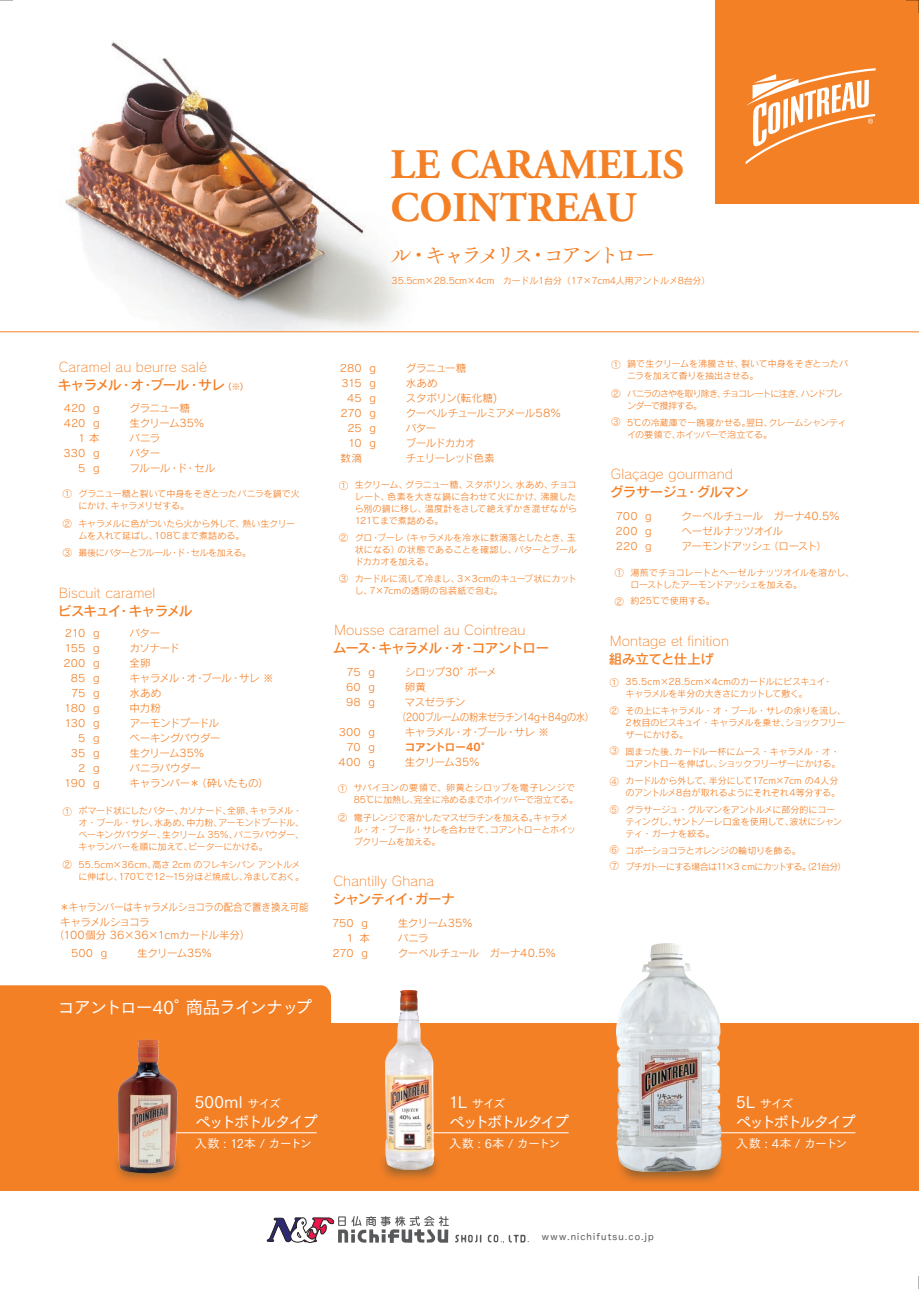
<style>
.page{position:relative;width:919px;height:1289px;background:#fff}
.page>*{position:absolute;margin:0;border:0;box-sizing:border-box;transform-origin:0 0}
.t1{font:700 42px/42.8px "Adobe Garamond Pro";color:#f48026}
.t2{font:21.9px "Tsuku Old Min Pro R";letter-spacing:-.22em;color:#f48026}
.t3{font:18px "Tsuku Go Pro M";letter-spacing:-.115em;color:#fff}
.t4{font:16.2px "Tsuku Go Pro M";letter-spacing:-.19em;color:#fff}
.t5{font:16.2px/20.2px "Tsuku Go Pro M";letter-spacing:-.165em;color:#fff}
.t6{font:13.5px "Rodin Pro DB";letter-spacing:-.05em;color:#f48026}
.t7{font:13.5px "Rodin Pro DB";letter-spacing:-.08em;color:#f48026}
.t8{font:13.5px "Rodin Pro DB";letter-spacing:-.015em;color:#f48026}
.t9{font:13.5px "Rodin Pro DB";letter-spacing:-.02em;color:#f48026}
.t10{font:13.05px "Rodin Pro L";letter-spacing:.01em;color:#f48026}
.t11{font:12.15px "Tsuku Go Pro M";letter-spacing:-.085em;color:#fff}
.t12{font:10.5px/15px "Rodin Pro M";letter-spacing:-.035em;color:#f48026}
.t13{font:10.5px "Rodin Pro M";letter-spacing:-.015em;color:#f48026;scale:.9 1}
.t14{font:10.5px "Rodin Pro M";letter-spacing:-.035em;color:#f48026;scale:.9 1}
.t15{font:10.5px "Rodin Pro B";letter-spacing:-.015em;color:#f48026}
.t16{font:10.2px/15px "Rodin Pro M";letter-spacing:.005em;color:#f48026;text-align:right}
.t17{font:9px/12px "Rodin Pro M";letter-spacing:-.02em;color:#f48026}
.t18{font:9px/16.4px "Rodin Pro M";letter-spacing:-.06em;color:#f48026}
.t19{font:9px/12px "Rodin Pro M";letter-spacing:.01em;color:#f48026}
.t20{font:9px/12px "Rodin Pro M";color:#f48026}
.t21{font:9px/12px "Rodin Pro M";letter-spacing:-.085em;color:#f48026}
.t22{font:9px "Rodin Pro M";letter-spacing:-.045em;color:#f48026}
.t23{font:9px "Hira Maru Pro W4";letter-spacing:.125em;color:#57585a}
.t24{font:9px "Rodin Pro M";letter-spacing:.005em;color:#f48026}
.s1{font-size:9px}
.s2{font-family:"Koz Go Pr 6 N";font-size:9px}
.s3{font-size:10.5px}
.s4{font-size:12.15px}
.s5{font-size:16.2px}
</style>
<div class="page">
<div style="left:0;top:1023px;width:918px;height:167px;background:#f48026"></div>
<div style="left:0;top:985px;width:331px;height:38px;background:#f48026"></div>
<hr style="left:151px;top:1132px;width:165px;height:1px;background:#fff">
<hr style="left:403px;top:1132px;width:165px;height:1px;background:#fff">
<hr style="left:689px;top:1132px;width:166px;height:1px;background:#fff">
<img style="left:65px;top:42px;width:337px;height:289px">
<hr style="left:0;top:331px;width:918px;height:1px;background:#f48026">
<svg style="left:455px;top:1234px;width:26px;height:8px"></svg>
<svg style="left:266px;top:1216px;width:183px;height:27px"></svg>
<svg style="left:487px;top:1234px;width:41px;height:9px"></svg>
<img style="left:115px;top:1158px;width:65px;height:23px">
<img style="left:118px;top:1039px;width:60px;height:134px">
<img style="left:621px;top:1141px;width:101px;height:41px">
<img style="left:616px;top:943px;width:105px;height:228px">
<img style="left:382px;top:1150px;width:56px;height:29px">
<img style="left:384px;top:990px;width:50px;height:180px">
<div style="left:715px;top:0;width:203px;height:204px;background:#f48026"></div>
<svg style="left:745px;top:68px;width:130px;height:96px"></svg>
<svg style="left:0;top:0;width:13px;height:1px"></svg>
<svg style="left:906px;top:0;width:13px;height:13px"></svg>
<svg style="left:918px;top:1276px;width:1px;height:12px"></svg>
<h1 class="t1" style="left:390px;top:144px;width:295px">LE CARAMELIS<br>COINTREAU</h1>
<h2 class="t2" style="left:389px;top:238px;width:268px">ル・キャラメリス・コアントロー</h2>
<p class="t17" style="left:391px;top:274px;width:320px">35.5cm×28.5cm×4cm　カードル1台分（17×7cm4人用アントルメ8台分）</p>
<h3 class="t10" style="left:59px;top:359px;width:150px">Caramel au beurre salé</h3>
<h3 class="t6" style="left:58px;top:376px;width:193px">キャラメル・オ・ブール・サレ<span class="s1">（</span><span class="s2">※</span><span class="s1">）</span></h3>
<p class="t12" style="left:129px;top:400px;width:87px">グラニュー糖<br>生クリーム35%バニラ<br>バター<br>フルール・ド・セル</p>
<p class="t16" style="left:64px;top:400px;width:23px">420</p>
<p class="t16" style="left:64px;top:415px;width:23px">420</p>
<p class="t16" style="left:78px;top:430px;width:23px">1 <span class="s3">本</span></p>
<p class="t16" style="left:64px;top:445px;width:23px">330</p>
<p class="t16" style="left:78px;top:460px;width:9px">5</p>
<p class="t12" style="left:93px;top:400px;width:8px">g g</p>
<p class="t12" style="left:93px;top:445px;width:8px">g g</p>
<p class="t17" style="left:78px;top:487px;width:223px;text-indent:-16px">① グラニュー糖と裂いて中身をそぎとったバニラを鍋で火にかけ、キャラメリゼする。</p>
<p class="t17" style="left:78px;top:517px;width:218px;text-indent:-16px">② キャラメルに色がついたら火から外して、熱い生クリームを入れて延ばし、108℃まで煮詰める。</p>
<p class="t22" style="left:63px;top:547px;width:190px">③ 最後にバターとフルール・ド・セルを加える。</p>
<h3 class="t10" style="left:59px;top:584px;width:98px">Biscuit caramel</h3>
<h3 class="t7" style="left:58px;top:601px;width:136px">ビスキュイ・キャラメル</h3>
<p class="t12" style="left:129px;top:625px;width:146px">バター<br>カソナード<br>全卵<br>キャラメル・オ・ブール・サレ ※水あめ<br>中力粉<br>アーモンドプードル<br>ベーキングパウダー<br>生クリーム35%<br>バニラパウダー<br>キャランバー＊（砕いたもの）</p>
<p class="t16" style="left:63px;top:625px;width:24px">210<br>155<br>200<br>85<br>75<br>180<br>130<br>5<br>35<br>2<br>190</p>
<p class="t12" style="left:93px;top:625px;width:8px;text-align:justify">g g g g g g g g g g g</p>
<p class="t17" style="left:78px;top:804px;width:227px;text-indent:-16px">① ポマード状にしたバター、カソナード、全卵、キャラメル・オ・ブール・サレ、水あめ、中力粉、アーモンドプードル、ベーキングパウダー、生クリーム 35%、バニラパウダー、キャランバーを順に加えて、ビーターにかける。</p>
<p class="t17" style="left:78px;top:858px;width:227px;text-indent:-16px">② 55.5cm×36cm、高さ 2cm のフレキシパン アントルメに伸ばし、170℃で12～15分ほど焼成し、冷ましておく。</p>
<p class="t13" style="left:60px;top:899px;width:278px">＊キャランバーはキャラメルショコラの配合で置き換え可能</p>
<p class="t12" style="left:54px;top:915px;width:198px;line-height:12.8px;text-indent:6px">キャラメルショコラ<br>（100個分 36×36×1cmカードル半分）</p>
<p class="t16" style="left:71px;top:945px;width:38px">500 <span class="s3">g</span></p>
<p class="t12" style="left:137px;top:945px;width:76px">生クリーム35%</p>
<h3 class="t3" style="left:58px;top:992px;width:256px">コアントロー40°商品ラインナップ</h3>
<p class="t12" style="left:406px;top:360px;width:156px">グラニュー糖<br>水あめ<br>スタボリン(転化糖)<br>クーベルチュールミアメール58%バター<br>ブールドカカオ<br>チェリーレッド色素</p>
<p class="t16" style="left:340px;top:360px;width:23px">280<br>315<br>45<br>270<br>25<br>10数滴</p>
<p class="t12" style="left:369px;top:360px;width:8px;text-align:justify">g g g g g g</p>
<p class="t17" style="left:354px;top:478px;width:224px;text-align:justify;text-indent:-16px">① 生クリーム、グラニュー糖、スタボリン、水あめ、チョコレート、色素を大きな鍋に合わせて火にかけ、沸騰したら別の鍋に移し、温度計をさして絶えずかき混ぜながら121℃まで煮詰める。</p>
<p class="t17" style="left:354px;top:531px;width:224px;text-align:justify;text-indent:-16px">② グロ・ブーレ（キャラメルを冷水に数滴落としたとき、玉状になる）の状態であることを確認し、バターとブールドカカオを加える。</p>
<p class="t19" style="left:354px;top:572px;width:223px;text-indent:-16px">③ カードルに流して冷まし、3×3cmのキューブ状にカットし、7×7cmの透明の包装紙で包む。</p>
<h3 class="t10" style="left:334px;top:622px;width:193px">Mousse caramel au Cointreau</h3>
<h3 class="t6" style="left:333px;top:639px;width:218px">ムース・キャラメル・オ・コアントロー</h3>
<p class="t12" style="left:405px;top:664px;width:93px">シロップ30°ボーメ</p>
<p class="t12" style="left:405px;top:679px;width:23px">卵黄</p>
<p class="t12" style="left:405px;top:694px;width:62px">マスゼラチン</p>
<p class="t14" style="left:397px;top:710px;width:221px">（200ブルームの粉末ゼラチン14g＋84gの水）</p>
<p class="t12" style="left:405px;top:724px;width:146px">キャラメル・オ・ブール・サレ ※</p>
<p class="t15" style="left:405px;top:739px;width:88px">コアントロー40°</p>
<p class="t12" style="left:405px;top:754px;width:76px">生クリーム35%</p>
<p class="t16" style="left:346px;top:664px;width:16px;text-align:justify">75<br>60<br>98</p>
<p class="t16" style="left:338px;top:724px;width:24px">300<br>70<br>400</p>
<p class="t12" style="left:368px;top:664px;width:8px;text-align:justify">g g g</p>
<p class="t12" style="left:368px;top:724px;width:8px;text-align:justify">g g g</p>
<p class="t17" style="left:353px;top:781px;width:226px;text-indent:-16px">① サバイヨンの要領で、卵黄とシロップを電子レンジで<br>85℃に加熱し、完全に冷めるまでホイッパーで泡立てる。</p>
<p class="t17" style="left:353px;top:811px;width:224px;text-indent:-16px">② 電子レンジで溶かしたマスゼラチンを加える。キャラメル・オ・ブール・サレを合わせて、コアントローとホイップクリームを加える。</p>
<h3 class="t10" style="left:333px;top:873px;width:102px">Chantilly Ghana</h3>
<h3 class="t8" style="left:332px;top:890px;width:124px">シャンティイ・ガーナ</h3>
<p class="t16" style="left:332px;top:914px;width:23px">750<br>1<br>270</p>
<p class="t12" style="left:359px;top:914px;width:12px">g本g</p>
<p class="t12" style="left:398px;top:914px;width:159px">生クリーム35%<br>バニラ<br>クーベルチュール　ガーナ40.5%</p>
<p class="t17" style="left:627px;top:357px;width:223px;text-indent:-16px">① 鍋で生クリームを沸騰させ、裂いて中身をそぎとったバニラを加えて香りを抽出させる。</p>
<p class="t21" style="left:627px;top:387px;width:217px;text-indent:-16px">② バニラのさやを取り除き、チョコレートに注ぎ、ハンドブレンダーで攪拌する。</p>
<p class="t20" style="left:627px;top:416px;width:221px;text-indent:-16px">③ 5℃の冷蔵庫で一晩寝かせる。翌日、クレームシャンティイの要領で、ホイッパーで泡立てる。</p>
<h3 class="t10" style="left:610px;top:466px;width:124px">Glaçage gourmand</h3>
<h3 class="t6" style="left:609px;top:483px;width:140px">グラサージュ・グルマン</h3>
<p class="t12" style="left:681px;top:508px;width:159px">クーベルチュール　ガーナ40.5%ヘーゼルナッツオイル<br>アーモンドアッシェ（ロースト）</p>
<p class="t16" style="left:615px;top:508px;width:24px;text-align:justify">700<br>200<br>220</p>
<p class="t12" style="left:645px;top:508px;width:8px;text-align:justify">g g g</p>
<p class="t17" style="left:630px;top:566px;width:225px;text-indent:-16px">① 湯煎でチョコレートとヘーゼルナッツオイルを溶かし、ローストしたアーモンドアッシェを加える。</p>
<p class="t24" style="left:614px;top:595px;width:101px">② 約25℃で使用する。</p>
<h3 class="t10" style="left:609px;top:632px;width:121px">Montage et finition</h3>
<h3 class="t9" style="left:608px;top:649px;width:107px">組み立てと仕上げ</h3>
<p class="t17" style="left:625px;top:675px;width:208px;text-indent:-16px">① 35.5cm×28.5cm×4cmのカードルにビスキュイ・キャラメルを半分の大きさにカットして敷く。</p>
<p class="t17" style="left:625px;top:704px;width:222px;text-align:justify;text-indent:-16px">② その上にキャラメル・オ・ブール・サレの余りを流し、2枚目のビスキュイ・キャラメルを乗せ、ショックフリーザーにかける。</p>
<p class="t17" style="left:609px;top:745px;width:232px;text-align:right">③ 固まった後、カードル一杯にムース・キャラメル・オ・コアントローを伸ばし、ショックフリーザーにかける。</p>
<p class="t17" style="left:609px;top:774px;width:232px;text-align:right">④ カードルから外して、半分にして17cm×7cm の4人分のアントルメ8台が取れるようにそれぞれ4等分する。</p>
<p class="t17" style="left:625px;top:803px;width:218px;text-indent:-16px">⑤ グラサージュ・グルマンをアントルメに部分的にコーティングし、サントノーレ口金を使用して、波状にシャンティ・ガーナを絞る。</p>
<p class="t18" style="left:609px;top:841px;width:238px">⑥ コポーショコラとオレンジの輪切りを飾る。<br>⑦ プチガトーにする場合は11×3 cmにカットする。（21台分）</p>
<h3 class="t5" style="left:195px;top:1089px;width:125px">500ml <span class="s4">サイズ<br></span>ペットボトルタイプ</h3>
<h3 class="t11" style="left:195px;top:1133px;width:118px">入数 : 12本 / カートン</h3>
<h3 class="t11" style="left:449px;top:1093px;width:58px"><span class="s5">1L</span> サイズ</h3>
<h3 class="t4" style="left:449px;top:1108px;width:122px">ペットボトルタイプ</h3>
<h3 class="t11" style="left:449px;top:1133px;width:112px">入数 : 6本 / カートン</h3>
<h3 class="t11" style="left:736px;top:1093px;width:59px"><span class="s5">5L</span> サイズ</h3>
<h3 class="t4" style="left:735px;top:1108px;width:122px">ペットボトルタイプ</h3>
<h3 class="t11" style="left:736px;top:1133px;width:113px">入数 : 4本 / カートン</h3>
<p class="t23" style="left:542px;top:1228px;width:113px">www.nichifutsu.co.jp</p>
</div>
